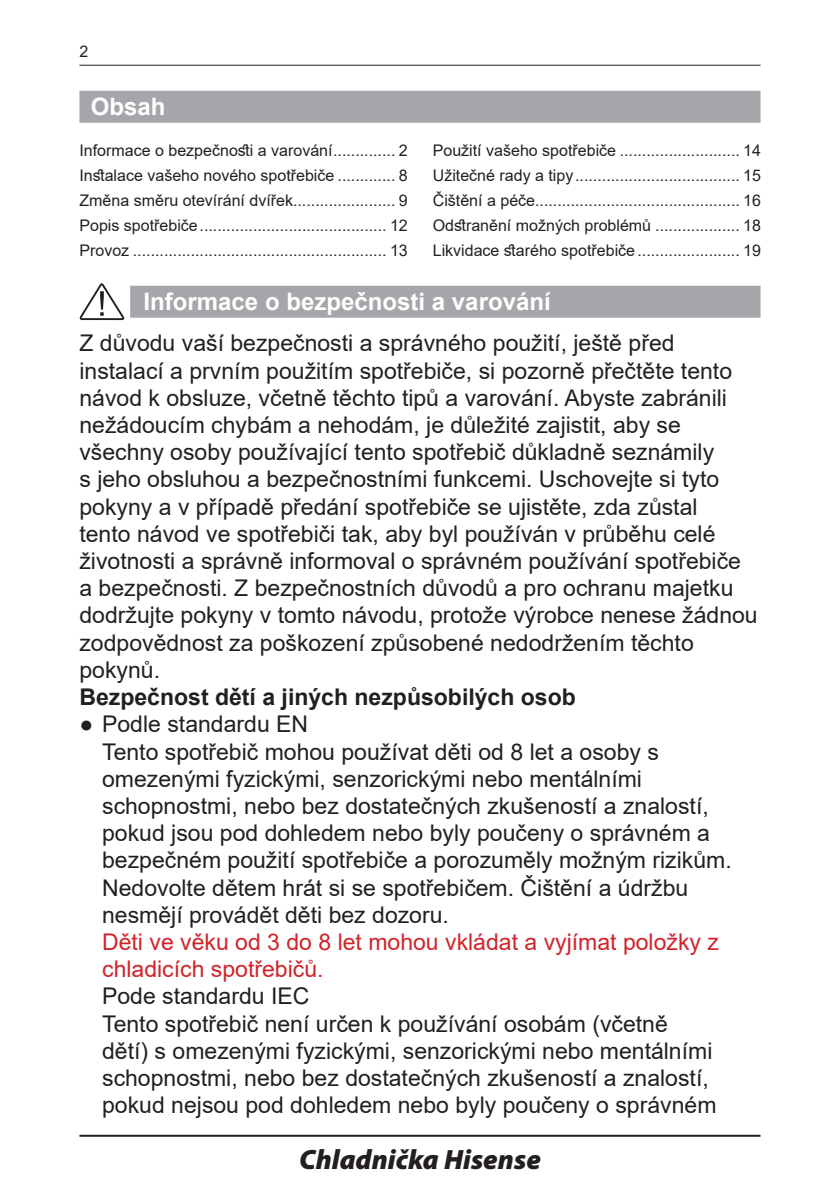
<style>
.page{position:relative;width:840px;height:1191px;background:#fff}
.page>*{position:absolute;margin:0;border:0;box-sizing:border-box;transform-origin:0 0}
.Základný{font:italic 900 28px "Myriad Pro";color:#231f20}
.Nadpis{font:700 24px "Arial";color:#fff}
.Základný_11_5{font:23px/27.2px "Arial";color:#231f20}
.Odsadenie_4_-_11_5{font:23px/27.2px "Arial";color:#231f20}
.Odsadenie_4_-_11_5-2{font:23px/27.2px "Arial";color:#d1232a}
.Základný_11_5-2{font:700 23px "Arial";color:#231f20}
.Obsah_Nadpis{font:16px "Arial";color:#231f20}
</style>
<div class="page">
<hr style="left:79px;top:65px;width:681px;height:1px;background:#231f20">
<hr style="left:79px;top:1134px;width:681px;height:2px;background:#231f20">
<div style="left:79px;top:91px;width:681px;height:32px;background:#a5a6aa"></div>
<div style="left:130px;top:286px;width:630px;height:32px;background:#a5a6aa"></div>
<svg style="left:79px;top:283px;width:45px;height:37px"></svg>
<p class="Obsah_Nadpis" style="left:79px;top:40px;width:10px">2</p>
<p class="Nadpis" style="left:91px;top:90px;width:76px">Obsah</p>
<p class="Obsah_Nadpis" style="left:79px;top:140px;width:329px">Informace o bezpečnosti a varování.............. 2</p>
<p class="Obsah_Nadpis" style="left:79px;top:164px;width:329px">Instalace vašeho nového spotřebiče ............. 8</p>
<p class="Obsah_Nadpis" style="left:79px;top:189px;width:329px">Změna směru otevírání dvířek....................... 9</p>
<p class="Obsah_Nadpis" style="left:79px;top:214px;width:329px">Popis spotřebiče.......................................... 12</p>
<p class="Obsah_Nadpis" style="left:79px;top:239px;width:329px">Provoz ......................................................... 13</p>
<p class="Obsah_Nadpis" style="left:432px;top:140px;width:329px">Použití vašeho spotřebiče ........................... 14</p>
<p class="Obsah_Nadpis" style="left:432px;top:164px;width:329px">Užitečné rady a tipy..................................... 15</p>
<p class="Obsah_Nadpis" style="left:432px;top:189px;width:329px">Čištění a péče.............................................. 16</p>
<p class="Obsah_Nadpis" style="left:432px;top:214px;width:329px">Odstranění možných problémů ................... 18</p>
<p class="Obsah_Nadpis" style="left:432px;top:239px;width:329px">Likvidace starého spotřebiče ....................... 19</p>
<p class="Nadpis" style="left:143px;top:285px;width:408px">Informace o bezpečnosti a varování</p>
<p class="Základný_11_5" style="left:79px;top:329px;width:679px">Z důvodu vaší bezpečnosti a správného použití, ještě před instalací a prvním použitím spotřebiče, si pozorně přečtěte tento návod k obsluze, včetně těchto tipů a varování. Abyste zabránili nežádoucím chybám a nehodám, je důležité zajistit, aby se všechny osoby používající tento spotřebič důkladně seznámily<br>s jeho obsluhou a bezpečnostními funkcemi. Uschovejte si tyto pokyny a v případě předání spotřebiče se ujistěte, zda zůstal<br>tento návod ve spotřebiči tak, aby byl používán v průběhu celé životnosti a správně informoval o správném používání spotřebiče a bezpečnosti. Z bezpečnostních důvodů a pro ochranu majetku dodržujte pokyny v tomto návodu, protože výrobce nenese žádnou zodpovědnost za poškození způsobené nedodržením těchto pokynů.</p>
<p class="Základný_11_5-2" style="left:79px;top:681px;width:497px">Bezpečnost dětí a jiných nezpůsobilých osob</p>
<p class="Odsadenie_4_-_11_5" style="left:79px;top:710px;width:230px">● Podle standardu EN</p>
<p class="Odsadenie_4_-_11_5" style="left:102px;top:737px;width:630px">Tento spotřebič mohou používat děti od 8 let a osoby s omezenými fyzickými, senzorickými nebo mentálními schopnostmi, nebo bez dostatečných zkušeností a znalostí, pokud jsou pod dohledem nebo byly poučeny o správném a bezpečném použití spotřebiče a porozuměly možným rizikům.<br>Nedovolte dětem hrát si se spotřebičem. Čištění a údržbu nesmějí provádět děti bez dozoru.</p>
<p class="Odsadenie_4_-_11_5-2" style="left:102px;top:928px;width:618px">Děti ve věku od 3 do 8 let mohou vkládat a vyjímat položky z chladicích spotřebičů.</p>
<p class="Odsadenie_4_-_11_5" style="left:102px;top:982px;width:209px">Pode standardu IEC</p>
<p class="Odsadenie_4_-_11_5" style="left:102px;top:1009px;width:615px">Tento spotřebič není určen k používání osobám (včetně dětí) s omezenými fyzickými, senzorickými nebo mentálními schopnostmi, nebo bez dostatečných zkušeností a znalostí, pokud nejsou pod dohledem nebo byly poučeny o správném</p>
<p class="Základný" style="left:299px;top:1143px;width:243px">Chladnička Hisense</p>
</div>
